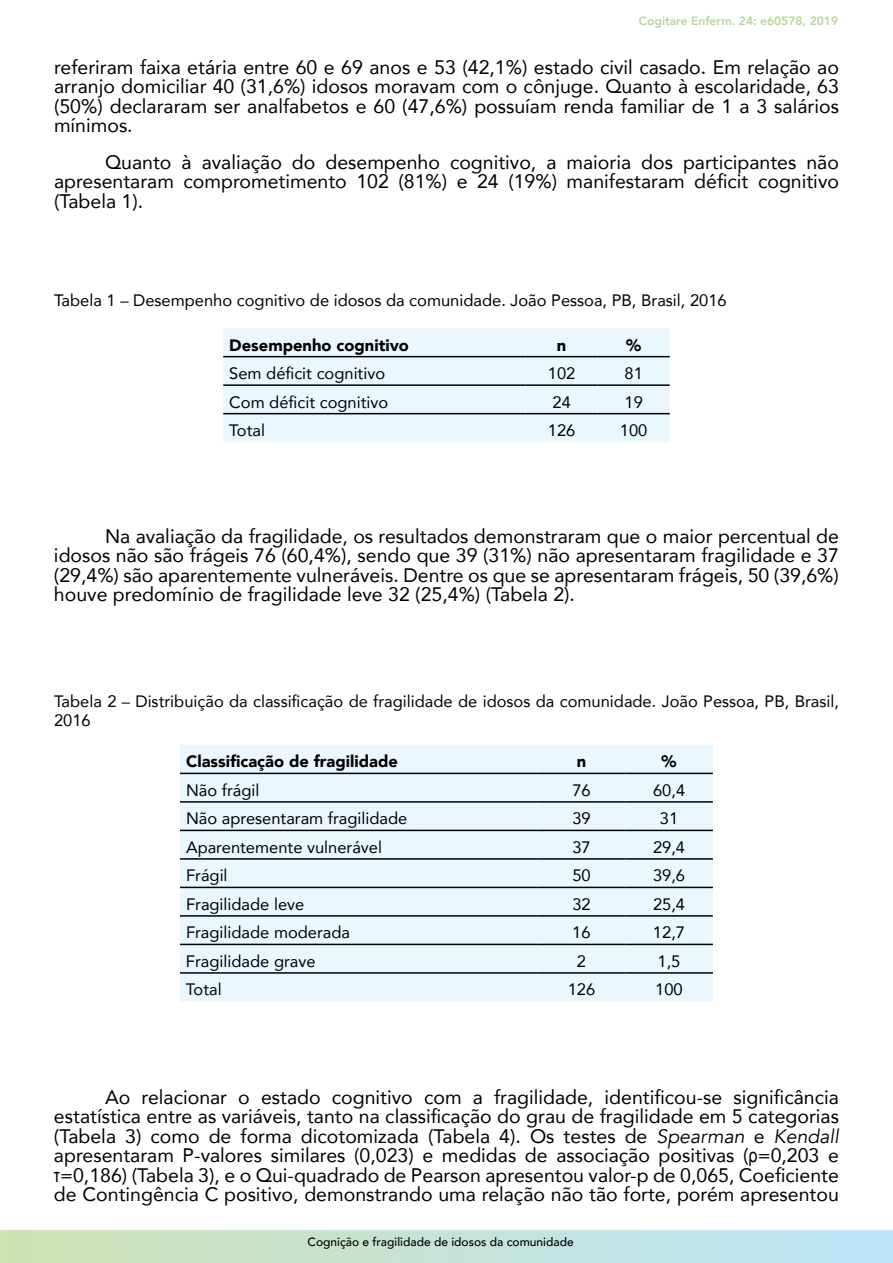
<style>
.page{position:relative;width:893px;height:1263px;background:#fff}
.page>*{position:absolute;margin:0;border:0;box-sizing:border-box;transform-origin:0 0}
.t1{font:19.5px/19.5px "Avenir";color:#000;text-align:justify}
.t2{font:16.5px/18.8px "Avenir";color:#000}
.t3{font:900 16.5px "Avenir";color:#000}
.t4{font:500 12px "Avenir";color:#000}
.t5{font:800 12px "Avenir";color:#b7d69b}
.s1{font-style:italic}
.s2{font-family:"Arial Narrow"}
</style>
<div class="page">
<svg style="left:0;top:1230px;width:893px;height:33px;background:#c4e2d6"></svg>
<div style="left:223px;top:328px;width:447px;height:114px;background:#eaf7fe"></div>
<hr style="left:223px;top:356px;width:303px;height:1px;background:#000">
<hr style="left:526px;top:356px;width:72px;height:1px;background:#000">
<hr style="left:598px;top:356px;width:72px;height:1px;background:#000">
<hr style="left:223px;top:384px;width:303px;height:2px;background:#000">
<hr style="left:526px;top:384px;width:72px;height:2px;background:#000">
<hr style="left:598px;top:384px;width:72px;height:2px;background:#000">
<hr style="left:223px;top:413px;width:303px;height:1px;background:#000">
<hr style="left:526px;top:413px;width:72px;height:1px;background:#000">
<hr style="left:598px;top:413px;width:72px;height:1px;background:#000">
<div style="left:180px;top:745px;width:533px;height:256px;background:#eaf7fe"></div>
<hr style="left:180px;top:773px;width:358px;height:1px;background:#000">
<hr style="left:538px;top:773px;width:87px;height:1px;background:#000">
<hr style="left:625px;top:773px;width:88px;height:1px;background:#000">
<hr style="left:180px;top:801px;width:358px;height:2px;background:#000">
<hr style="left:538px;top:801px;width:87px;height:2px;background:#000">
<hr style="left:625px;top:801px;width:88px;height:2px;background:#000">
<hr style="left:180px;top:830px;width:358px;height:1px;background:#000">
<hr style="left:538px;top:830px;width:87px;height:1px;background:#000">
<hr style="left:625px;top:830px;width:88px;height:1px;background:#000">
<hr style="left:180px;top:858px;width:358px;height:2px;background:#000">
<hr style="left:538px;top:858px;width:87px;height:2px;background:#000">
<hr style="left:625px;top:858px;width:88px;height:2px;background:#000">
<hr style="left:180px;top:887px;width:358px;height:1px;background:#000">
<hr style="left:538px;top:887px;width:87px;height:1px;background:#000">
<hr style="left:625px;top:887px;width:88px;height:1px;background:#000">
<hr style="left:180px;top:915px;width:358px;height:2px;background:#000">
<hr style="left:538px;top:915px;width:87px;height:2px;background:#000">
<hr style="left:625px;top:915px;width:88px;height:2px;background:#000">
<hr style="left:180px;top:944px;width:358px;height:1px;background:#000">
<hr style="left:538px;top:944px;width:87px;height:1px;background:#000">
<hr style="left:625px;top:944px;width:88px;height:1px;background:#000">
<hr style="left:180px;top:972px;width:358px;height:2px;background:#000">
<hr style="left:538px;top:972px;width:87px;height:2px;background:#000">
<hr style="left:625px;top:972px;width:88px;height:2px;background:#000">
<p class="t5" style="left:639px;top:12px;width:201px">Cogitare Enferm. 24: e60578, 2019</p>
<p class="t1" style="left:54px;top:56px;width:786px">referiram faixa etária entre 60 e 69 anos e 53 (42,1%) estado civil casado. Em relação ao arranjo domiciliar 40 (31,6%) idosos moravam com o cônjuge. Quanto à escolaridade, 63 (50%) declararam ser analfabetos e 60 (47,6%) possuíam renda familiar de 1 a 3 salários mínimos.</p>
<p class="t1" style="left:54px;top:151px;width:786px;text-indent:51px">Quanto à avaliação do desempenho cognitivo, a maioria dos participantes não apresentaram comprometimento 102 (81%) e 24 (19%) manifestaram déficit cognitivo (Tabela 1).</p>
<p class="t2" style="left:54px;top:290px;width:674px">Tabela 1 – Desempenho cognitivo de idosos da comunidade. João Pessoa, PB, Brasil, 2016</p>
<p class="t3" style="left:229px;top:331px;width:181px">Desempenho cognitivo</p>
<p class="t3" style="left:557px;top:331px;width:11px">n</p>
<p class="t3" style="left:626px;top:331px;width:16px">%</p>
<p class="t2" style="left:229px;top:364px;width:157px">Sem déficit cognitivo</p>
<p class="t2" style="left:548px;top:364px;width:29px">102</p>
<p class="t2" style="left:624px;top:364px;width:20px">81</p>
<p class="t2" style="left:229px;top:392px;width:160px">Com déficit cognitivo</p>
<p class="t2" style="left:552px;top:392px;width:20px">24</p>
<p class="t2" style="left:624px;top:392px;width:20px">19</p>
<p class="t2" style="left:229px;top:421px;width:37px">Total</p>
<p class="t2" style="left:548px;top:421px;width:29px">126</p>
<p class="t2" style="left:620px;top:421px;width:29px">100</p>
<p class="t1" style="left:54px;top:525px;width:786px;text-indent:51px">Na avaliação da fragilidade, os resultados demonstraram que o maior percentual de idosos não são frágeis 76 (60,4%), sendo que 39 (31%) não apresentaram fragilidade e 37 (29,4%) são aparentemente vulneráveis. Dentre os que se apresentaram frágeis, 50 (39,6%) houve predomínio de fragilidade leve 32 (25,4%) (Tabela 2).</p>
<p class="t2" style="left:54px;top:691px;width:786px">Tabela 2 – Distribuição da classificação de fragilidade de idosos da comunidade. João Pessoa, PB, Brasil,<br>2016</p>
<p class="t3" style="left:186px;top:747px;width:213px">Classificação de fragilidade</p>
<p class="t3" style="left:577px;top:747px;width:11px">n</p>
<p class="t3" style="left:662px;top:747px;width:16px">%</p>
<p class="t2" style="left:186px;top:780px;width:75px">Não frágil</p>
<p class="t2" style="left:572px;top:780px;width:20px">76</p>
<p class="t2" style="left:653px;top:780px;width:34px">60,4</p>
<p class="t2" style="left:186px;top:809px;width:223px">Não apresentaram fragilidade</p>
<p class="t2" style="left:572px;top:809px;width:20px">39</p>
<p class="t2" style="left:660px;top:809px;width:20px">31</p>
<p class="t2" style="left:186px;top:837px;width:197px">Aparentemente vulnerável</p>
<p class="t2" style="left:572px;top:837px;width:20px">37</p>
<p class="t2" style="left:653px;top:837px;width:34px">29,4</p>
<p class="t2" style="left:186px;top:866px;width:43px">Frágil</p>
<p class="t2" style="left:572px;top:866px;width:20px">50</p>
<p class="t2" style="left:653px;top:866px;width:34px">39,6</p>
<p class="t2" style="left:186px;top:894px;width:120px">Fragilidade leve</p>
<p class="t2" style="left:572px;top:894px;width:20px">32</p>
<p class="t2" style="left:653px;top:894px;width:34px">25,4</p>
<p class="t2" style="left:186px;top:923px;width:166px">Fragilidade moderada</p>
<p class="t2" style="left:572px;top:923px;width:20px">16</p>
<p class="t2" style="left:653px;top:923px;width:34px">12,7</p>
<p class="t2" style="left:186px;top:951px;width:131px">Fragilidade grave</p>
<p class="t2" style="left:577px;top:951px;width:11px">2</p>
<p class="t2" style="left:657px;top:951px;width:24px">1,5</p>
<p class="t2" style="left:186px;top:980px;width:37px">Total</p>
<p class="t2" style="left:568px;top:980px;width:29px">126</p>
<p class="t2" style="left:655px;top:980px;width:29px">100</p>
<p class="t1" style="left:54px;top:1087px;width:786px;text-indent:51px">Ao relacionar o estado cognitivo com a fragilidade, identificou-se significância estatística entre as variáveis, tanto na classificação do grau de fragilidade em 5 categorias (Tabela 3) como de forma dicotomizada (Tabela 4). Os testes de <span class="s1">Spearman</span> e <span class="s1">Kendall </span>apresentaram P-valores similares (0,023) e medidas de associação positivas (<span class="s2">ρ</span>=0,203 e <span class="s2">τ</span>=0,186) (Tabela 3), e o Qui-quadrado de Pearson apresentou valor-p de 0,065, Coeficiente de Contingência C positivo, demonstrando uma relação não tão forte, porém apresentou</p>
<p class="t4" style="left:308px;top:1232px;width:268px">Cognição e fragilidade de idosos da comunidade</p>
</div>
